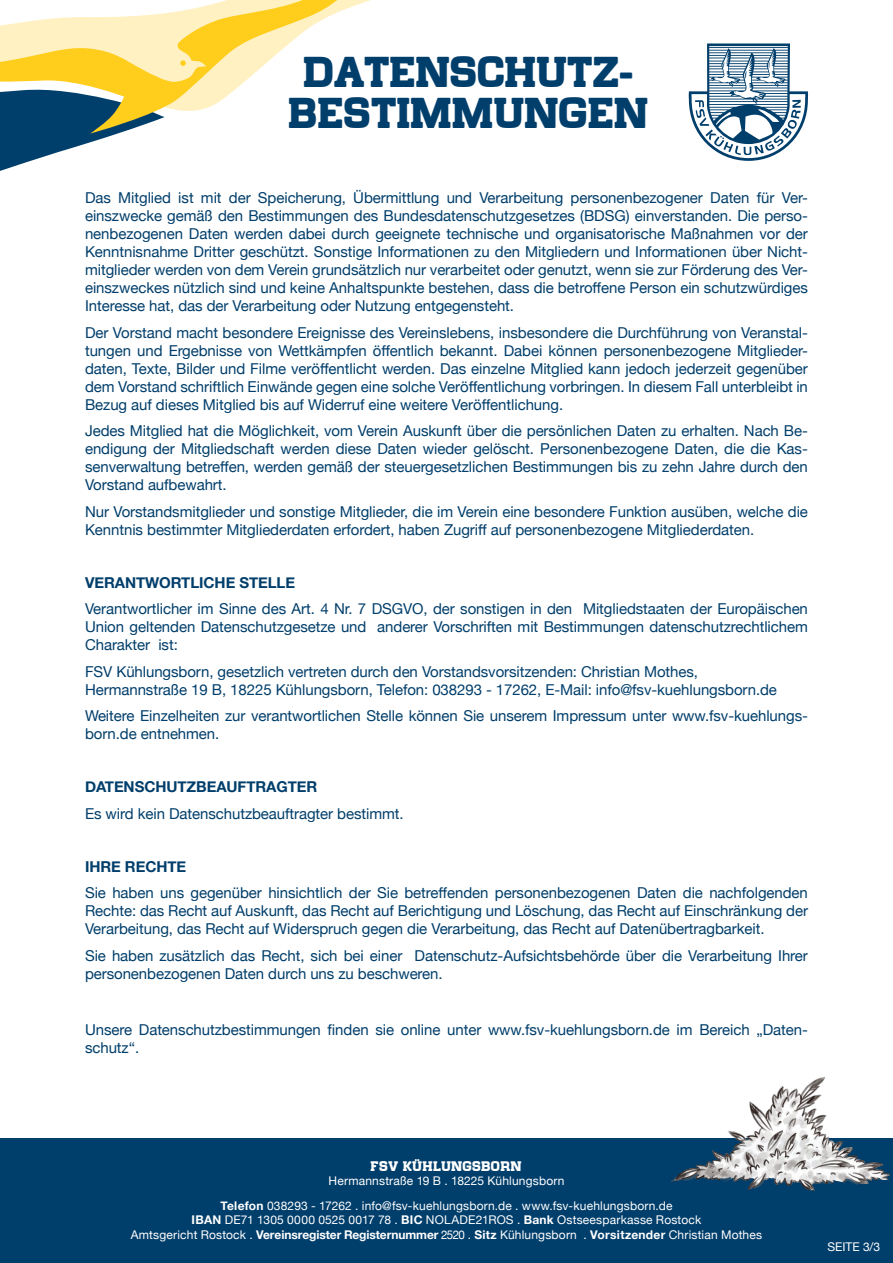
<style>
.page{position:relative;width:893px;height:1263px;background:#fff}
.page>*{position:absolute;margin:0;border:0;box-sizing:border-box;transform-origin:0 0}
.t1{font:42px/40.5px "Chateaude Garage";letter-spacing:-.005em;color:#003e6b;text-align:center}
.t2{font:15px/18px "Helvetica Neue";letter-spacing:-.005em;color:#003e6b;text-align:justify}
.t3{font:700 15px "Helvetica Neue";letter-spacing:-.005em;color:#003e6b}
.t4{font:13.5px "Chateaude Garage";letter-spacing:.01em;color:#fff}
.t5{font:12px/25px "Helvetica Neue";letter-spacing:.015em;color:#fff;text-align:center}
.s1{font-weight:700}
</style>
<div class="page">
<div style="left:0;top:1138px;width:893px;height:125px;background:#003e6b"></div>
<img style="left:671px;top:1077px;width:219px;height:115px">
<svg style="left:0;top:134px;width:116px;height:37px"></svg>
<svg style="left:0;top:0;width:353px;height:134px"></svg>
<svg style="left:180px;top:60px;width:6px;height:6px"></svg>
<svg style="left:688px;top:43px;width:121px;height:118px"></svg>
<h1 class="t1" style="left:289px;top:52px;width:362px">DATENSCHUTZ-<br>BESTIMMUNGEN</h1>
<p class="t2" style="left:85px;top:190px;width:724px">Das Mitglied ist mit der Speicherung, Übermittlung und Verarbeitung personenbezogener Daten für Ver&shy;einszwecke gemäß den Bestimmungen des Bundesdatenschutzgesetzes (BDSG) einverstanden. Die perso&shy;nenbezogenen Daten werden dabei durch geeignete technische und organisatorische Maßnahmen vor der Kenntnisnahme Dritter geschützt. Sonstige Informationen zu den Mitgliedern und Informationen über Nicht&shy;mitglieder werden von dem Verein grundsätzlich nur verarbeitet oder genutzt, wenn sie zur Förderung des Ver&shy;einszweckes nützlich sind und keine Anhaltspunkte bestehen, dass die betroffene Person ein schutzwürdiges Interesse hat, das der Verarbeitung oder Nutzung entgegensteht.</p>
<p class="t2" style="left:85px;top:324px;width:724px">Der Vorstand macht besondere Ereignisse des Vereinslebens, insbesondere die Durchführung von Veranstal&shy;tungen und Ergebnisse von Wettkämpfen öffentlich bekannt. Dabei können personenbezogene Mitglieder&shy;daten, Texte, Bilder und Filme veröffentlicht werden. Das einzelne Mitglied kann jedoch jederzeit gegenüber dem Vorstand schriftlich Einwände gegen eine solche Veröffentlichung vorbringen. In diesem Fall unterbleibt in Bezug auf dieses Mitglied bis auf Widerruf eine weitere Veröffentlichung.</p>
<p class="t2" style="left:85px;top:423px;width:724px">Jedes Mitglied hat die Möglichkeit, vom Verein Auskunft über die persönlichen Daten zu erhalten. Nach Be&shy;endigung der Mitgliedschaft werden diese Daten wieder gelöscht. Personenbezogene Daten, die die Kas&shy;senverwaltung betreffen, werden gemäß der steuergesetzlichen Bestimmungen bis zu zehn Jahre durch den Vorstand aufbewahrt.</p>
<p class="t2" style="left:85px;top:503px;width:724px">Nur Vorstandsmitglieder und sonstige Mitglieder, die im Verein eine besondere Funktion ausüben, welche die<br>Kenntnis bestimmter Mitgliederdaten erfordert, haben Zugriff auf personenbezogene Mitgliederdaten.</p>
<p class="t3" style="left:85px;top:571px;width:212px">VERANTWORTLICHE STELLE</p>
<p class="t2" style="left:85px;top:601px;width:724px">Verantwortlicher im Sinne des Art. 4 Nr. 7 DSGVO, der sonstigen in den Mitgliedstaaten der Europäischen Union geltenden Datenschutzgesetze und anderer Vorschriften mit Bestimmungen datenschutzrechtlichem Charakter ist:</p>
<p class="t2" style="left:85px;top:663px;width:693px">FSV Kühlungsborn, gesetzlich vertreten durch den Vorstandsvorsitzenden: Christian Mothes,<br>Hermannstraße 19 B, 18225 Kühlungsborn, Telefon: 038293 - 17262, E-Mail: info@fsv-kuehlungsborn.de</p>
<p class="t2" style="left:85px;top:708px;width:724px">Weitere Einzelheiten zur verantwortlichen Stelle können Sie unserem Impressum unter www.fsv-kuehlungs&shy;born.de entnehmen.</p>
<p class="t3" style="left:85px;top:775px;width:234px">DATENSCHUTZBEAUFTRAGTER</p>
<p class="t2" style="left:85px;top:805px;width:320px">Es wird kein Datenschutzbeauftragter bestimmt.</p>
<p class="t3" style="left:85px;top:855px;width:103px">IHRE RECHTE</p>
<p class="t2" style="left:85px;top:885px;width:724px">Sie haben uns gegenüber hinsichtlich der Sie betreffenden personenbezogenen Daten die nachfolgenden Rechte: das Recht auf Auskunft, das Recht auf Berichtigung und Löschung, das Recht auf Einschränkung der Verarbeitung, das Recht auf Widerspruch gegen die Verarbeitung, das Recht auf Datenübertragbarkeit.</p>
<p class="t2" style="left:85px;top:947px;width:724px">Sie haben zusätzlich das Recht, sich bei einer Datenschutz-Aufsichtsbehörde über die Verarbeitung Ihrer personenbezogenen Daten durch uns zu beschweren.</p>
<p class="t2" style="left:85px;top:1022px;width:724px">Unsere Datenschutzbestimmungen finden sie online unter www.fsv-kuehlungsborn.de im Bereich „Daten&shy;schutz“.</p>
<p class="t4" style="left:371px;top:1158px;width:153px">FSV KÜHLUNGSBORN</p>
<p class="t5" style="left:220px;top:1169px;width:453px">Hermannstraße 19 B . 18225 Kühlungsborn<br><span class="s1">Telefon</span> 038293 - 17262 . info@fsv-kuehlungsborn.de . www.fsv-kuehlungsborn.de</p>
<p class="t5" style="left:131px;top:1213px;width:633px;line-height:14.4px"><span class="s1">IBAN</span> DE71 1305 0000 0525 0017 78 . <span class="s1">BIC</span> NOLADE21ROS . <span class="s1">Bank</span> Ostseesparkasse Rostock<br>Amtsgericht Rostock . <span class="s1">Vereinsregister Registernummer</span> 2520 . <span class="s1">Sitz</span> Kühlungsborn . <span class="s1">Vorsitzender</span> Christian Mothes</p>
<p class="t5" style="left:828px;top:1235px;width:54px">SEITE 3/3</p>
</div>
